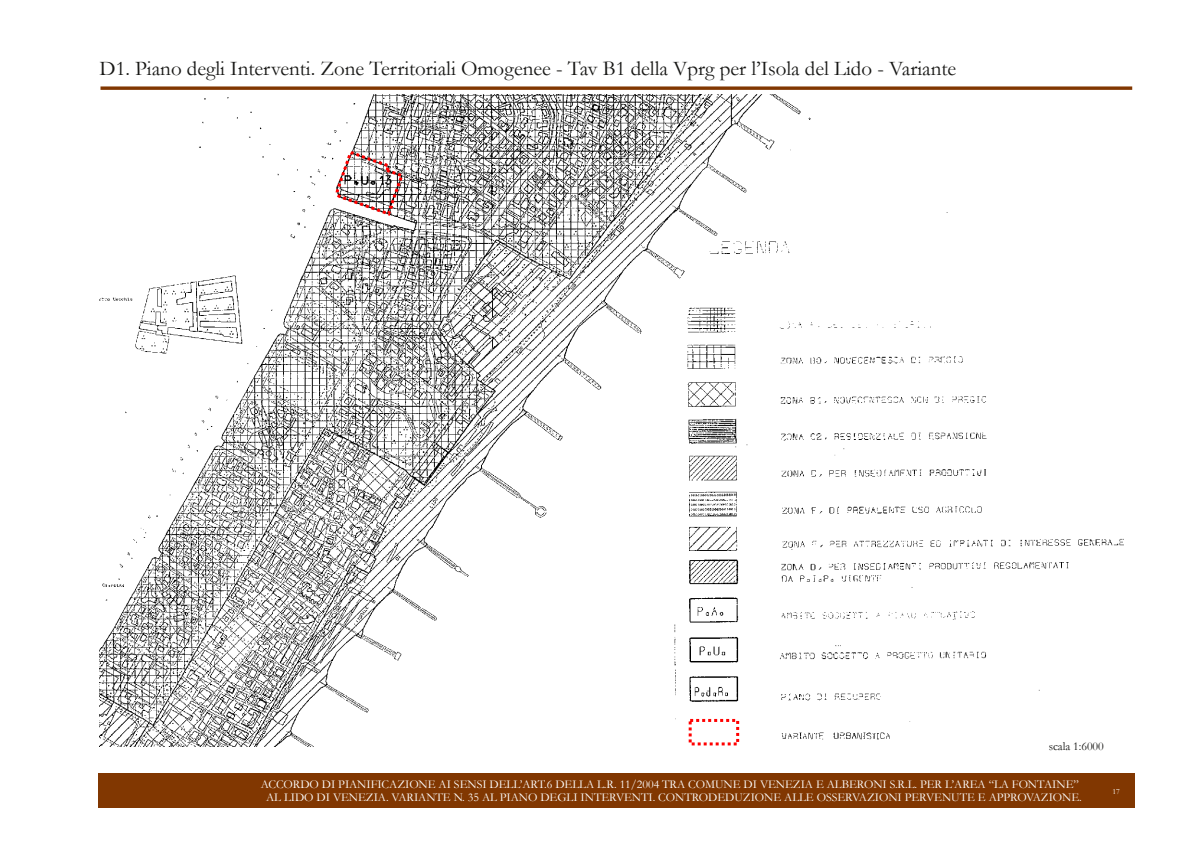
<style>
.page{position:relative;width:1191px;height:842px;background:#fff}
.page>*{position:absolute;margin:0;border:0;box-sizing:border-box;transform-origin:0 0}
.t1{font:21px "Garamond";color:#171715}
.t2{font:12px/13px "Garamond";letter-spacing:-.005em;color:#fff;text-align:center}
.t3{font:12px "Garamond";letter-spacing:-.005em;color:#171715}
.t4{font:8px "Garamond";color:#fff}
</style>
<div class="page">
<div style="left:99px;top:773px;width:1035px;height:34px;background:#813701"></div>
<svg style="left:100px;top:86px;width:1032px;height:4px;background:#935426"></svg>
<img style="left:100px;top:94px;width:1024px;height:653px">
<svg style="left:334px;top:149px;width:72px;height:69px"></svg>
<div style="left:688px;top:719px;width:51px;height:26px;border:3px dashed #f00"></div>
<h1 class="t1" style="left:100px;top:57px;width:858px">D1. Piano degli Interventi. Zone Territoriali Omogenee - Tav B1 della Vprg per l’Isola del Lido - Variante</h1>
<p class="t3" style="left:1048px;top:740px;width:57px">scala 1:6000</p>
<p class="t2" style="left:261px;top:778px;width:822px">ACCORDO DI PIANIFICAZIONE AI SENSI DELL’ART.6 DELLA L.R. 11/2004 TRA COMUNE DI VENEZIA E ALBERONI S.R.L. PER L’AREA “LA FONTAINE”<br>AL LIDO DI VENEZIA. VARIANTE N. 35 AL PIANO DEGLI INTERVENTI. CONTRODEDUZIONE ALLE OSSERVAZIONI PERVENUTE E APPROVAZIONE.</p>
<p class="t4" style="left:1112px;top:787px;width:9px">17</p>
</div>
